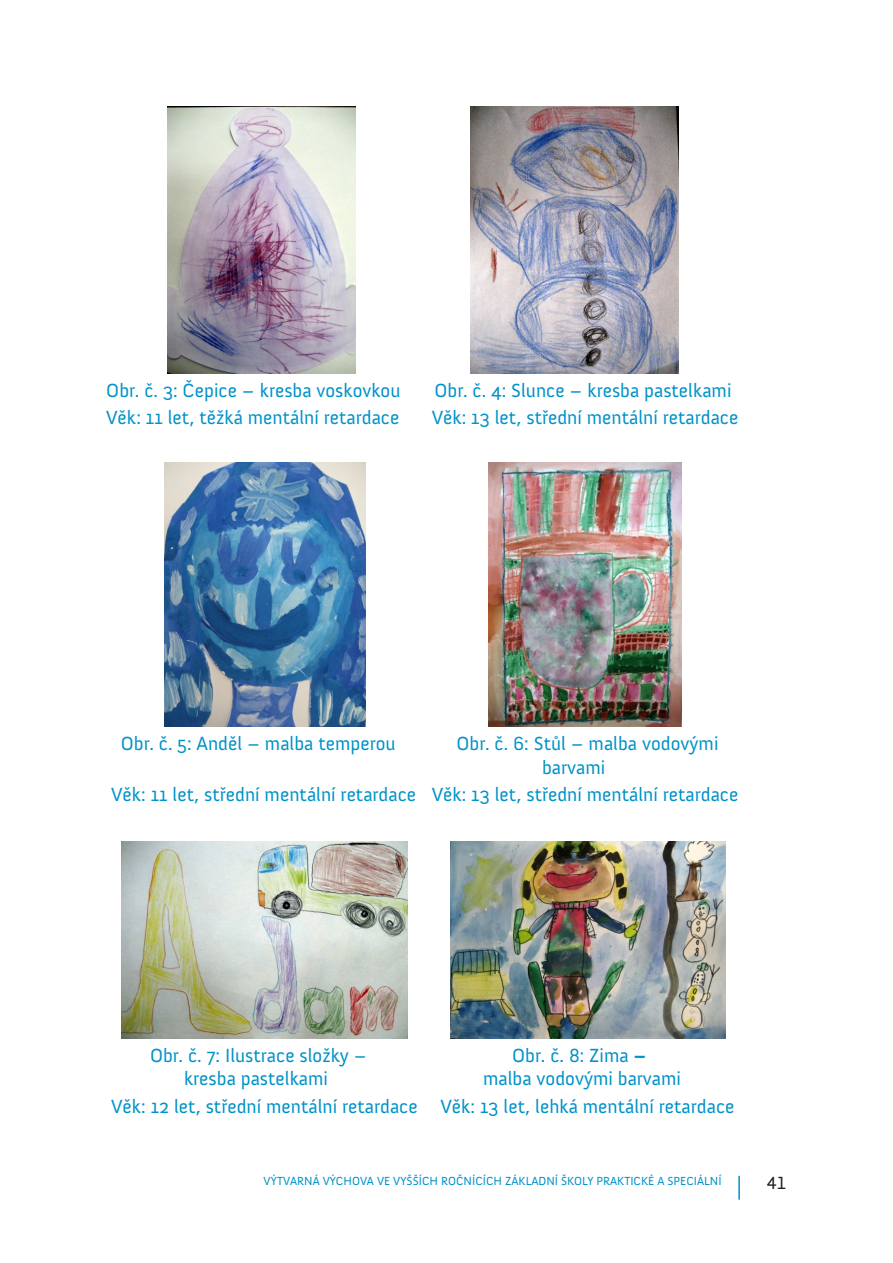
<style>
.page{position:relative;width:893px;height:1263px;background:#fff}
.page>*{position:absolute;margin:0;border:0;box-sizing:border-box;transform-origin:0 0}
.Obrázek{font:19.5px "Anivers";color:#0092c8}
.t1{font:18px "Anivers";color:#231f20}
.t2{font:12px "Anivers";color:#0092c8}
.s1{font-weight:700}
</style>
<div class="page">
<hr style="left:738px;top:1176px;width:2px;height:24px;background:#0092c8">
<img style="left:167px;top:106px;width:189px;height:267px">
<img style="left:471px;top:107px;width:208px;height:266px">
<img style="left:165px;top:462px;width:201px;height:265px">
<img style="left:489px;top:463px;width:193px;height:264px">
<img style="left:121px;top:842px;width:286px;height:196px">
<img style="left:451px;top:842px;width:274px;height:196px">
<p class="Obrázek" style="left:106px;top:379px;width:296px">Obr. č. 3: Čepice – kresba voskovkou</p>
<p class="Obrázek" style="left:435px;top:379px;width:298px">Obr. č. 4: Slunce – kresba pastelkami</p>
<p class="Obrázek" style="left:106px;top:407px;width:295px">Věk: 11 let, těžká mentální retardace</p>
<p class="Obrázek" style="left:432px;top:407px;width:308px">Věk: 13 let, střední mentální retardace</p>
<p class="Obrázek" style="left:121px;top:733px;width:276px">Obr. č. 5: Anděl – malba temperou</p>
<p class="Obrázek" style="left:457px;top:733px;width:263px">Obr. č. 6: Stůl – malba vodovými</p>
<p class="Obrázek" style="left:542px;top:756px;width:65px">barvami</p>
<p class="Obrázek" style="left:111px;top:784px;width:629px">Věk: 11 let, střední mentální retardace Věk: 13 let, střední mentální retardace</p>
<p class="Obrázek" style="left:150px;top:1045px;width:218px">Obr. č. 7: Ilustrace složky –</p>
<p class="Obrázek" style="left:512px;top:1045px;width:136px">Obr. č. 8: Zima <span class="s1">–</span></p>
<p class="Obrázek" style="left:184px;top:1068px;width:146px">kresba pastelkami</p>
<p class="Obrázek" style="left:483px;top:1068px;width:199px">malba vodovými barvami</p>
<p class="Obrázek" style="left:111px;top:1096px;width:625px">Věk: 12 let, střední mentální retardace Věk: 13 let, lehká mentální retardace</p>
<p class="t2" style="left:264px;top:1174px;width:16px">Výtvarná</p>
<p class="t2" style="left:323px;top:1174px;width:9px">výchova</p>
<p class="t2" style="left:377px;top:1174px;width:24px">ve vyšších</p>
<p class="t2" style="left:441px;top:1174px;width:8px">ročnících</p>
<p class="t2" style="left:505px;top:1174px;width:8px">základní</p>
<p class="t2" style="left:561px;top:1174px;width:8px">školy</p>
<p class="t2" style="left:597px;top:1174px;width:8px">praktické</p>
<p class="t2" style="left:657px;top:1174px;width:18px">a speciální</p>
<p class="t1" style="left:767px;top:1173px;width:21px">41</p>
</div>
